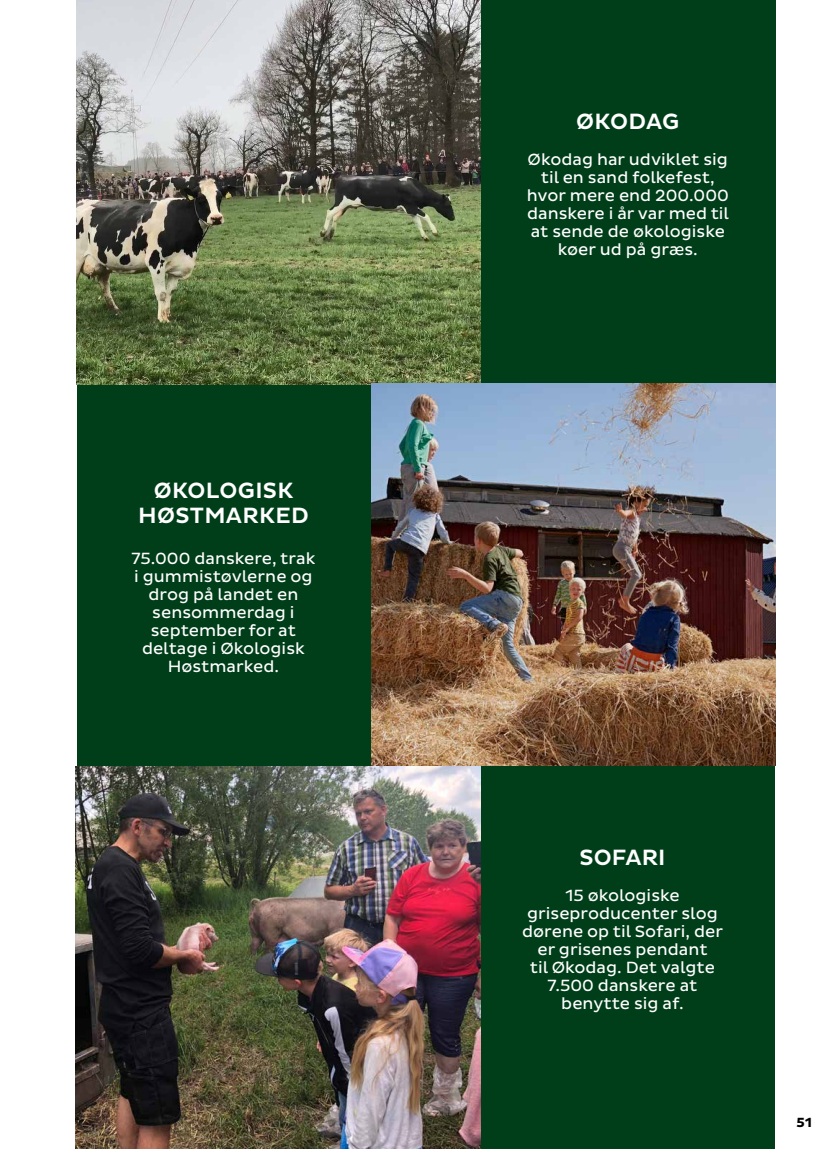
<style>
.page{position:relative;width:830px;height:1149px;background:#fff}
.page>*{position:absolute;margin:0;border:0;box-sizing:border-box;transform-origin:0 0}
.t1{font:500 22.5px/25.5px "Pluto Sans";letter-spacing:.015em;color:#fff;text-align:center}
.t2{font:16.5px/18px "Pluto Sans";color:#fff;text-align:center}
.t3{font:700 13.5px "Pluto Sans";color:#000}
</style>
<div class="page">
<div style="left:480px;top:765px;width:294px;height:383px;background:#003e1a"></div>
<div style="left:77px;top:383px;width:294px;height:382px;background:#003e1a"></div>
<div style="left:480px;top:0;width:295px;height:383px;background:#003e1a"></div>
<img style="left:77px;top:0;width:403px;height:384px">
<img style="left:371px;top:383px;width:404px;height:382px">
<img style="left:76px;top:765px;width:404px;height:383px">
<h1 class="t1" style="left:138px;top:478px;width:172px">ØKOLOGISK<br>HØSTMARKED</h1>
<p class="t2" style="left:131px;top:549px;width:185px">75.000 danskere, trak i gummistøvlerne og drog på landet en sensommerdag i september for at deltage i Økologisk<br>Høstmarked.</p>
<h1 class="t1" style="left:576px;top:109px;width:104px">ØKODAG</h1>
<p class="t2" style="left:526px;top:150px;width:203px">Økodag har udviklet sig til en sand folkefest, hvor mere end 200.000 danskere i år var med til at sende de økologiske køer ud på græs.</p>
<h1 class="t1" style="left:579px;top:844px;width:87px">SOFARI</h1>
<p class="t2" style="left:522px;top:886px;width:202px">15 økologiske griseproducenter slog dørene op til Sofari, der er grisenes pendant<br>til Økodag. Det valgte<br>7.500 danskere at benytte sig af.</p>
<p class="t3" style="left:796px;top:1114px;width:17px">51</p>
</div>
